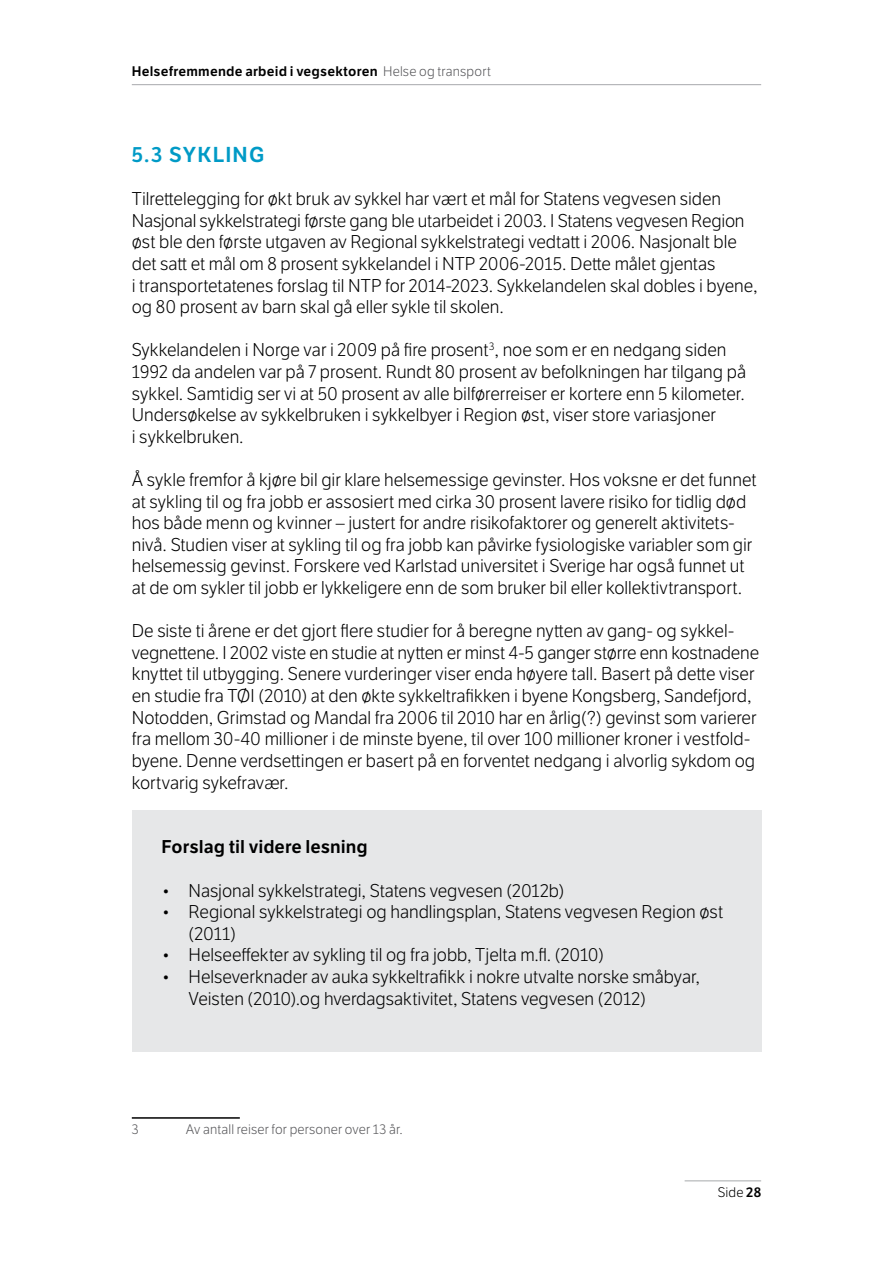
<style>
.page{position:relative;width:893px;height:1263px;background:#fff}
.page>*{position:absolute;margin:0;border:0;box-sizing:border-box;transform-origin:0 0}
.Overskrift_-_2{font:600 21px "LFT Etica";letter-spacing:.055em;color:#009ac6}
.Brødtekst_-_1{font:300 18px/21.6px "LFT Etica";color:#000}
.t1{font:600 18px "LFT Etica";color:#000}
.t2{font:600 13.5px "LFT Etica";letter-spacing:.015em;color:#000}
.Bildetekst_-_1{font:300 13.5px "LFT Etica";letter-spacing:.015em;color:#58585b}
.t3{font:300 13.5px "LFT Etica";color:#000}
.s1{font-weight:300;color:#58585b}
.s2{font-weight:600}
</style>
<div class="page">
<hr style="left:132px;top:84px;width:629px;height:1px;background:#a7a9ac">
<hr style="left:685px;top:1180px;width:76px;height:1px;background:#a7a9ac">
<div style="left:132px;top:810px;width:629px;height:241px;background:#e6e7e8"></div>
<hr style="left:132px;top:1117px;width:108px;height:2px;background:#000">
<p class="t2" style="left:132px;top:63px;width:360px">Helsefremmende arbeid i vegsektoren <span class="s1">Helse og transport</span></p>
<h2 class="Overskrift_-_2" style="left:132px;top:142px;width:134px">5.3 SYKLING</h2>
<p class="Brødtekst_-_1" style="left:132px;top:189px;width:627px">Tilrettelegging for økt bruk av sykkel har vært et mål for Statens vegvesen siden Nasjonal sykkelstrategi første gang ble utarbeidet i 2003. I Statens vegvesen Region øst ble den første utgaven av Regional sykkelstrategi vedtatt i 2006. Nasjonalt ble det satt et mål om 8 prosent sykkelandel i NTP 2006-2015. Dette målet gjentas<br>i transportetatenes forslag til NTP for 2014-2023. Sykkelandelen skal dobles i byene, og 80 prosent av barn skal gå eller sykle til skolen.</p>
<p class="Brødtekst_-_1" style="left:132px;top:340px;width:616px">Sykkelandelen i Norge var i 2009 på fire prosent<sup>3</sup>, noe som er en nedgang siden 1992 da andelen var på 7 prosent. Rundt 80 prosent av befolkningen har tilgang på sykkel. Samtidig ser vi at 50 prosent av alle bilførerreiser er kortere enn 5 kilometer.<br>Undersøkelse av sykkelbruken i sykkelbyer i Region øst, viser store variasjoner<br>i sykkelbruken.</p>
<p class="Brødtekst_-_1" style="left:132px;top:469px;width:626px">Å sykle fremfor å kjøre bil gir klare helsemessige gevinster. Hos voksne er det funnet at sykling til og fra jobb er assosiert med cirka 30 prosent lavere risiko for tidlig død hos både menn og kvinner – justert for andre risikofaktorer og generelt aktivitets&shy;nivå. Studien viser at sykling til og fra jobb kan påvirke fysiologiske variabler som gir helsemessig gevinst. Forskere ved Karlstad universitet i Sverige har også funnet ut at de om sykler til jobb er lykkeligere enn de som bruker bil eller kollektivtransport.</p>
<p class="Brødtekst_-_1" style="left:132px;top:621px;width:629px">De siste ti årene er det gjort flere studier for å beregne nytten av gang- og sykkel&shy;vegnettene. I 2002 viste en studie at nytten er minst 4-5 ganger større enn kostnadene knyttet til utbygging. Senere vurderinger viser enda høyere tall. Basert på dette viser en studie fra TØI (2010) at den økte sykkeltrafikken i byene Kongsberg, Sandefjord, Notodden, Grimstad og Mandal fra 2006 til 2010 har en årlig(?) gevinst som varierer fra mellom 30-40 millioner i de minste byene, til over 100 millioner kroner i vestfold&shy;byene. Denne verdsettingen er basert på en forventet nedgang i alvorlig sykdom og kortvarig sykefravær.</p>
<p class="t1" style="left:162px;top:836px;width:208px">Forslag til videre lesning</p>
<p class="Brødtekst_-_1" style="left:162px;top:880px;width:404px">• Nasjonal sykkelstrategi, Statens vegvesen (2012b)</p>
<p class="Brødtekst_-_1" style="left:189px;top:901px;width:536px;text-indent:-27px">• Regional sykkelstrategi og handlingsplan, Statens vegvesen Region øst (2011)</p>
<p class="Brødtekst_-_1" style="left:162px;top:945px;width:444px">• Helseeffekter av sykling til og fra jobb, Tjelta m.fl. (2010)</p>
<p class="Brødtekst_-_1" style="left:189px;top:966px;width:513px;text-indent:-27px">• Helseverknader av auka sykkeltrafikk i nokre utvalte norske småbyar,<br>Veisten (2010).og hverdagsaktivitet, Statens vegvesen (2012)</p>
<p class="Bildetekst_-_1" style="left:132px;top:1122px;width:8px">3</p>
<p class="Bildetekst_-_1" style="left:186px;top:1122px;width:219px">Av antall reiser for personer over 13 år.</p>
<p class="t3" style="left:718px;top:1184px;width:45px">Side <span class="s2">28</span></p>
</div>
